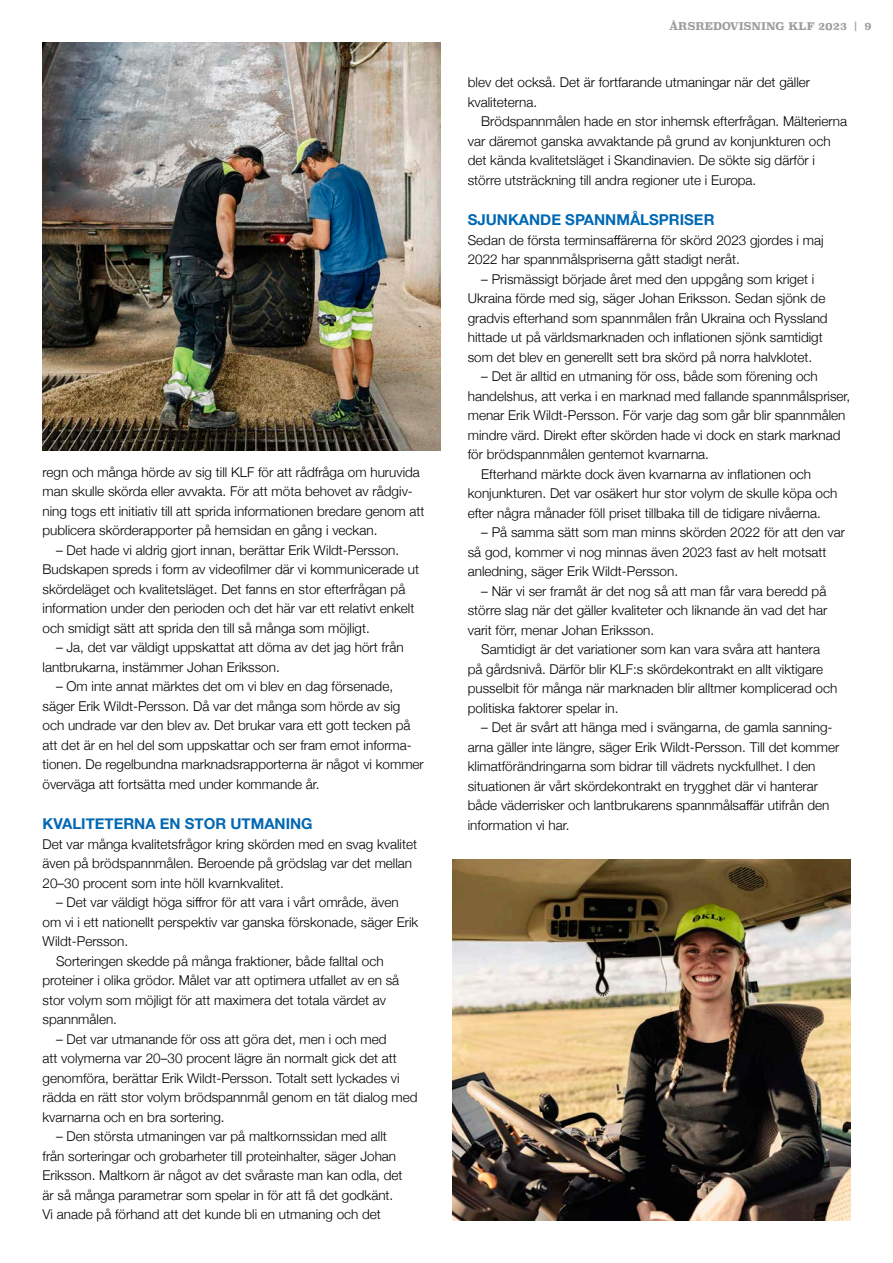
<style>
.page{position:relative;width:893px;height:1263px;background:#fff}
.page>*{position:absolute;margin:0;border:0;box-sizing:border-box;transform-origin:0 0}
.t1{font:700 15px "Helvetica Neue";color:#0068b3}
.t2{font:300 13.5px/19.5px "Helvetica Neue";color:#000}
.t3{font:700 10.5px "Superclarendon";color:#9c9d9d}
</style>
<div class="page">
<img style="left:43px;top:43px;width:397px;height:408px">
<img style="left:453px;top:859px;width:397px;height:361px">
<p class="t2" style="left:43px;top:461px;width:384px">regn och många hörde av sig till KLF för att rådfråga om huruvida man skulle skörda eller avvakta. För att möta behovet av rådgiv&shy;ning togs ett initiativ till att sprida informationen bredare genom att publicera skörderapporter på hemsidan en gång i veckan.</p>
<p class="t2" style="left:43px;top:539px;width:378px;text-indent:14px">– Det hade vi aldrig gjort innan, berättar Erik Wildt-Persson.<br>Budskapen spreds i form av videofilmer där vi kommunicerade ut skördeläget och kvalitetsläget. Det fanns en stor efterfrågan på information under den perioden och det här var ett relativt enkelt och smidigt sätt att sprida den till så många som möjligt.</p>
<p class="t2" style="left:43px;top:636px;width:363px;text-indent:14px">– Ja, det var väldigt uppskattat att döma av det jag hört från lantbrukarna, instämmer Johan Eriksson.</p>
<p class="t2" style="left:43px;top:675px;width:383px;text-indent:14px">– Om inte annat märktes det om vi blev en dag försenade, säger Erik Wildt-Persson. Då var det många som hörde av sig och undrade var den blev av. Det brukar vara ett gott tecken på att det är en hel del som uppskattar och ser fram emot informa&shy;tionen. De regelbundna marknadsrapporterna är något vi kommer överväga att fortsätta med under kommande år.</p>
<p class="t1" style="left:43px;top:812px;width:272px">KVALITETERNA EN STOR UTMANING</p>
<p class="t2" style="left:43px;top:833px;width:376px">Det var många kvalitetsfrågor kring skörden med en svag kvalitet även på brödspannmålen. Beroende på grödslag var det mellan<br>20–30 procent som inte höll kvarnkvalitet.</p>
<p class="t2" style="left:56px;top:891px;width:344px">– Det var väldigt höga siffror för att vara i vårt område, även</p>
<p class="t2" style="left:43px;top:911px;width:377px">om vi i ett nationellt perspektiv var ganska förskonade, säger Erik</p>
<p class="t2" style="left:43px;top:930px;width:87px">Wildt-Persson.</p>
<p class="t2" style="left:56px;top:950px;width:329px">Sorteringen skedde på många fraktioner, både falltal och</p>
<p class="t2" style="left:43px;top:969px;width:358px">proteiner i olika grödor. Målet var att optimera utfallet av en så</p>
<p class="t2" style="left:43px;top:989px;width:345px">stor volym som möjligt för att maximera det totala värdet av</p>
<p class="t2" style="left:43px;top:1008px;width:76px">spannmålen.</p>
<p class="t2" style="left:43px;top:1028px;width:377px;text-indent:14px">– Det var utmanande för oss att göra det, men i och med<br>att volymerna var 20–30 procent lägre än normalt gick det att genomföra, berättar Erik Wildt-Persson. Totalt sett lyckades vi rädda en rätt stor volym brödspannmål genom en tät dialog med kvarnarna och en bra sortering.</p>
<p class="t2" style="left:43px;top:1125px;width:361px;text-indent:14px">– Den största utmaningen var på maltkornssidan med allt från sorteringar och grobarheter till proteinhalter, säger Johan Eriksson. Maltkorn är något av det svåraste man kan odla, det är så många parametrar som spelar in för att få det godkänt.<br>Vi anade på förhand att det kunde bli en utmaning och det</p>
<p class="t3" style="left:669px;top:19px;width:204px">ÅRSREDOVISNING KLF 2023 | 9</p>
<p class="t2" style="left:468px;top:72px;width:344px">blev det också. Det är fortfarande utmaningar när det gäller kvaliteterna.</p>
<p class="t2" style="left:468px;top:111px;width:381px;text-indent:14px">Brödspannmålen hade en stor inhemsk efterfrågan. Mälterierna var däremot ganska avvaktande på grund av konjunkturen och det kända kvalitetsläget i Skandinavien. De sökte sig därför i större utsträckning till andra regioner ute i Europa.</p>
<p class="t1" style="left:468px;top:208px;width:248px">SJUNKANDE SPANNMÅLSPRISER</p>
<p class="t2" style="left:468px;top:229px;width:357px">Sedan de första terminsaffärerna för skörd 2023 gjordes i maj<br>2022 har spannmålspriserna gått stadigt neråt.</p>
<p class="t2" style="left:468px;top:268px;width:361px;text-indent:14px">– Prismässigt började året med den uppgång som kriget i Ukraina förde med sig, säger Johan Eriksson. Sedan sjönk de gradvis efterhand som spannmålen från Ukraina och Ryssland hittade ut på världsmarknaden och inflationen sjönk samtidigt som det blev en generellt sett bra skörd på norra halvklotet.</p>
<p class="t2" style="left:481px;top:366px;width:338px">– Det är alltid en utmaning för oss, både som förening och</p>
<p class="t2" style="left:468px;top:385px;width:384px">handelshus, att verka i en marknad med fallande spannmålspriser,</p>
<p class="t2" style="left:468px;top:405px;width:379px">menar Erik Wildt-Persson. För varje dag som går blir spannmålen</p>
<p class="t2" style="left:468px;top:424px;width:374px">mindre värd. Direkt efter skörden hade vi dock en stark marknad</p>
<p class="t2" style="left:468px;top:444px;width:243px">för brödspannmålen gentemot kvarnarna.</p>
<p class="t2" style="left:481px;top:463px;width:331px">Efterhand märkte dock även kvarnarna av inflationen och</p>
<p class="t2" style="left:468px;top:483px;width:371px">konjunkturen. Det var osäkert hur stor volym de skulle köpa och</p>
<p class="t2" style="left:468px;top:502px;width:355px">efter några månader föll priset tillbaka till de tidigare nivåerna.</p>
<p class="t2" style="left:468px;top:522px;width:379px;text-indent:14px">– På samma sätt som man minns skörden 2022 för att den var så god, kommer vi nog minnas även 2023 fast av helt motsatt anledning, säger Erik Wildt-Persson.</p>
<p class="t2" style="left:468px;top:580px;width:361px;text-align:justify;text-indent:14px">– När vi ser framåt är det nog så att man får vara beredd på större slag när det gäller kvaliteter och liknande än vad det har varit förr, menar Johan Eriksson.</p>
<p class="t2" style="left:468px;top:639px;width:371px;text-indent:14px">Samtidigt är det variationer som kan vara svåra att hantera på gårdsnivå. Därför blir KLF:s skördekontrakt en allt viktigare pusselbit för många när marknaden blir alltmer komplicerad och politiska faktorer spelar in.</p>
<p class="t2" style="left:468px;top:717px;width:373px;text-indent:14px">– Det är svårt att hänga med i svängarna, de gamla sanning&shy;arna gäller inte längre, säger Erik Wildt-Persson. Till det kommer klimatförändringarna som bidrar till vädrets nyckfullhet. I den situationen är vårt skördekontrakt en trygghet där vi hanterar både väderrisker och lantbrukarens spannmålsaffär utifrån den information vi har.</p>
</div>
